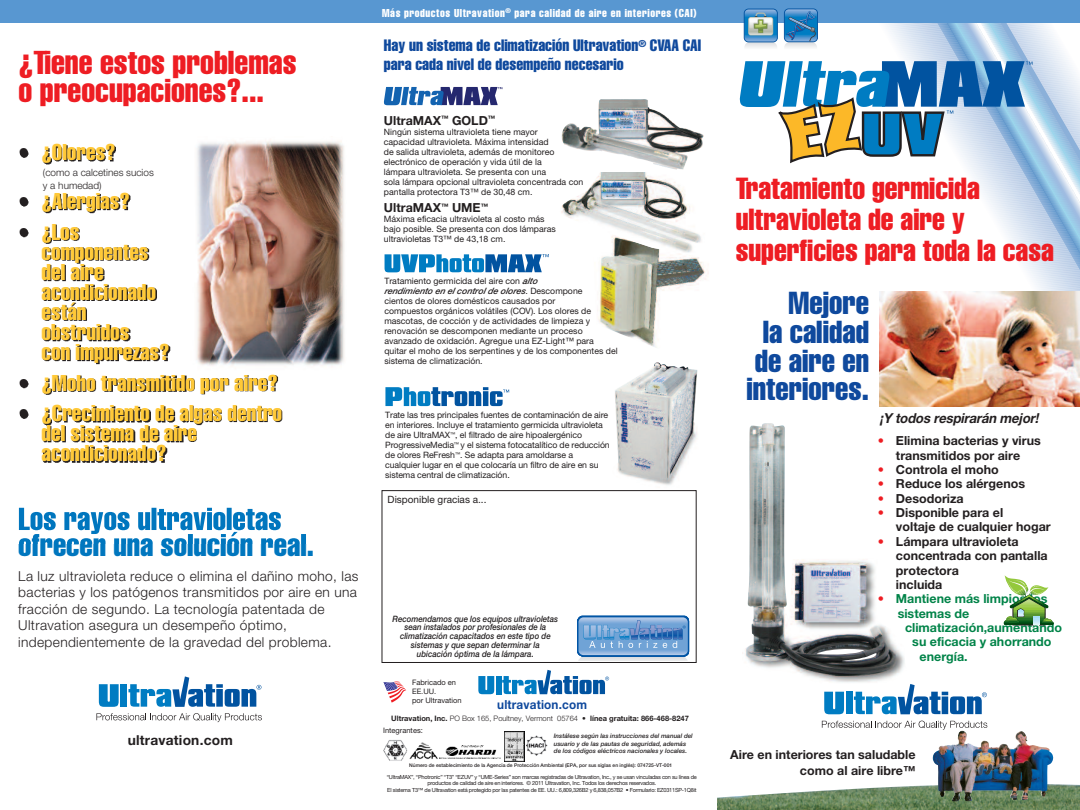
<style>
.page{position:relative;width:1080px;height:810px;background:#fff}
.page>*{position:absolute;margin:0;border:0;box-sizing:border-box;transform-origin:0 0}
.t1{font:extra-condensed 32.5px/27.5px "Helvetica";color:#ee1d23}
.t2{font:extra-condensed 31.25px/28.8px "Helvetica";color:#0f499d;text-align:right}
.t3{font:extra-condensed 31.25px "Helvetica";color:#0076be}
.t4{font:extra-condensed 30px/31.2px "Helvetica";color:#ee1d23}
.t5{font:extra-condensed 22.5px/20px "Helvetica";color:#ffc938}
.t6{font:extra-condensed 16.25px/18.8px "Helvetica";color:#0f499d}
.t7{font:300 13.75px/16.5px "Helvetica ISVT";letter-spacing:.025em;color:#231f20}
.t8{font:italic 700 13.75px "Helvetica ISVT";color:#231f20;scale:.95 1}
.t9{font:700 13.75px "Helvetica ISVT";letter-spacing:.015em;color:#231f20}
.t10{font:700 12.5px/14.4px "Helvetica ISVT";color:#231f20}
.t11{font:700 12.5px "Helvetica ISVT";color:#008348}
.t12{font:700 12.5px "Helvetica ISVT";letter-spacing:.015em;color:#0f499d;scale:.94 1}
.t13{font:extra-condensed 11.25px "Helvetica";letter-spacing:.05em;color:#fff}
.t14{font:300 10px/13.1px "Helvetica ISVT";color:#231f20}
.t15{font:10px "Helvetica ISVT";color:#231f20}
.t16{font:8.75px/10px "Helvetica ISVT";color:#231f20}
.t17{font:italic 500 8.75px/8.8px "Helvetica ISVT";color:#231f20;text-align:center;scale:.9 1}
.t18{font:700 7.5px "Helvetica ISVT";color:#231f20}
.t19{font:7.5px/9px "Helvetica ISVT";color:#231f20}
.t20{font:italic 500 6.25px/7.6px "Helvetica ISVT";color:#231f20}
.t21{font:5.62px/6.8px "Helvetica ISVT";letter-spacing:-.04em;color:#231f20;text-align:center}
.t22{font:500 5px "Helvetica ISVT";color:#231f20}
.s1{color:#231f20}
.s2{font-weight:500;font-style:italic}
.s3{font-weight:300}
.s4{color:#ee1d23}
</style>
<div class="page">
<img style="left:342px;top:145px;width:2px;height:217px">
<svg style="left:719px;top:22px;width:361px;height:285px"></svg>
<svg style="left:478px;top:676px;width:16px;height:18px"></svg>
<div style="left:496px;top:676px;width:5px;height:18px;background:#007cc2"></div>
<svg style="left:502px;top:670px;width:107px;height:24px"></svg>
<svg style="left:96px;top:713px;width:166px;height:9px"></svg>
<svg style="left:99px;top:684px;width:20px;height:23px"></svg>
<div style="left:121px;top:684px;width:6px;height:23px;background:#007cc2"></div>
<svg style="left:128px;top:676px;width:133px;height:31px"></svg>
<img style="left:383px;top:740px;width:25px;height:21px">
<img style="left:526px;top:735px;width:21px;height:21px">
<img style="left:410px;top:742px;width:28px;height:18px">
<img style="left:440px;top:745px;width:61px;height:14px">
<svg style="left:504px;top:731px;width:21px;height:30px"></svg>
<img style="left:505px;top:731px;width:19px;height:30px">
<svg style="left:383px;top:682px;width:23px;height:21px"></svg>
<svg style="left:740px;top:61px;width:293px;height:112px"></svg>
<img style="left:880px;top:292px;width:200px;height:114px">
<img style="left:718px;top:783px;width:362px;height:27px">
<img style="left:933px;top:731px;width:89px;height:25px">
<img style="left:18px;top:141px;width:324px;height:403px">
<img style="left:19px;top:508px;width:226px;height:26px">
<img style="left:19px;top:534px;width:201px;height:10px">
<div style="left:0;top:0;width:1080px;height:22px;background:#5897d1"></div>
<svg style="left:784px;top:8px;width:34px;height:41px"></svg>
<svg style="left:744px;top:9px;width:34px;height:40px"></svg>
<img style="left:615px;top:362px;width:83px;height:129px">
<div style="left:382px;top:490px;width:314px;height:173px;border:1px solid #231f20"></div>
<svg style="left:578px;top:656px;width:110px;height:5px"></svg>
<svg style="left:577px;top:616px;width:112px;height:41px"></svg>
<svg style="left:577px;top:616px;width:112px;height:40px"></svg>
<svg style="left:579px;top:617px;width:109px;height:38px"></svg>
<svg style="left:583px;top:619px;width:103px;height:29px;background:#709fd2"></svg>
<svg style="left:385px;top:254px;width:164px;height:18px"></svg>
<svg style="left:385px;top:387px;width:124px;height:19px"></svg>
<svg style="left:384px;top:87px;width:118px;height:18px"></svg>
<img style="left:566px;top:172px;width:143px;height:175px">
<img style="left:561px;top:202px;width:144px;height:53px">
<img style="left:745px;top:423px;width:160px;height:260px">
<svg style="left:1004px;top:575px;width:50px;height:50px"></svg>
<svg style="left:822px;top:721px;width:165px;height:9px"></svg>
<svg style="left:824px;top:692px;width:20px;height:22px"></svg>
<div style="left:846px;top:692px;width:7px;height:22px;background:#007cc2"></div>
<svg style="left:854px;top:684px;width:133px;height:30px"></svg>
<img style="left:562px;top:99px;width:142px;height:71px">
<h1 class="t1" style="left:19px;top:51px;width:280px">¿Tiene estos problemas o preocupaciones?...</h1>
<h3 class="t5" style="left:18px;top:144px;width:99px"><span class="s1">•</span> ¿Olores?</h3>
<h3 class="t5" style="left:18px;top:193px;width:113px"><span class="s1">•</span> ¿Alergias?</h3>
<h3 class="t5" style="left:42px;top:223px;width:130px;text-indent:-23px"><span class="s1">•</span> ¿Los componentes del aire acondicionado están obstruidos<br>con impurezas?</h3>
<h3 class="t5" style="left:18px;top:374px;width:261px"><span class="s1">•</span> ¿Moho transmitido por aire?</h3>
<h3 class="t5" style="left:42px;top:405px;width:242px;text-indent:-23px"><span class="s1">•</span> ¿Crecimiento de algas dentro del sistema de aire acondicionado?</h3>
<p class="t14" style="left:43px;top:167px;width:112px">(como a calcetines sucios y a humedad)</p>
<h2 class="t3" style="left:18px;top:534px;width:297px">ofrecen una solución real.</h2>
<p class="t7" style="left:18px;top:569px;width:342px">La luz ultravioleta reduce o elimina el dañino moho, las bacterias y los patógenos transmitidos por aire en una fracción de segundo. La tecnología patentada de Ultravation asegura un desempeño óptimo, independientemente de la gravedad del problema.</p>
<h3 class="t9" style="left:128px;top:735px;width:107px">ultravation.com</h3>
<p class="t13" style="left:382px;top:9px;width:316px">Más productos Ultravation<sup>®</sup> para calidad de aire en interiores (CAI)</p>
<h3 class="t6" style="left:384px;top:37px;width:319px">Hay un sistema de climatización Ultravation<sup>®</sup> CVAA CAI para cada nivel de desempeño necesario</h3>
<h3 class="t10" style="left:384px;top:114px;width:113px">UltraMAX<sup>™</sup> GOLD<sup>™</sup></h3>
<p class="t16" style="left:384px;top:128px;width:201px">Ningún sistema ultravioleta tiene mayor<br>capacidad ultravioleta. Máxima intensidad<br>de salida ultravioleta, además de monitoreo electrónico de operación y vida útil de la<br>lámpara ultravioleta. Se presenta con una<br>sola lámpara opcional ultravioleta concentrada con pantalla protectora T3™ de 30,48 cm.</p>
<h3 class="t10" style="left:384px;top:202px;width:106px">UltraMAX<sup>™</sup> UME<sup>™</sup></h3>
<p class="t16" style="left:384px;top:215px;width:173px">Máxima eficacia ultravioleta al costo más bajo posible. Se presenta con dos lámparas ultravioletas T3™ de 43,18 cm.</p>
<p class="t16" style="left:384px;top:277px;width:235px">Tratamiento germicida del aire con <span class="s2">alto<br>rendimientoenel control deolores</span>. Descompone<br>cientos de olores domésticos causados por<br>compuestos orgánicos volátiles (COV). Los olores de mascotas, de cocción y de actividades de limpieza y renovación se descomponen mediante un proceso avanzado de oxidación. Agregue una EZ-Light™ para quitar el moho de los serpentines y de los componentes del sistema de climatización.</p>
<p class="t16" style="left:385px;top:411px;width:226px">Trate las tres principales fuentes de contaminación de aire en interiores. Incluye el tratamiento germicida ultravioleta de aire UltraMAX<sup>™</sup>, el filtrado de aire hipoalergénico ProgressiveMedia<sup>™</sup> y el sistema fotocatalítico de reducción de olores ReFresh<sup>™</sup>. Se adapta para amoldarse a cualquier lugar en el que colocaría un filtro de aire en su sistema central de climatización.</p>
<p class="t15" style="left:388px;top:496px;width:100px">Disponible gracias a...</p>
<p class="t17" style="left:393px;top:615px;width:186px">Recomendamos que los equipos ultravioletas sean instalados por profesionales de la climatización capacitados en este tipo de sistemas y que sepan determinar la ubicación óptima de la lámpara.</p>
<p class="t19" style="left:412px;top:679px;width:51px">Fabricado en<br>EE.UU.<br>por Ultravation</p>
<p class="t19" style="left:383px;top:726px;width:41px">Integrantes:</p>
<h3 class="t12" style="left:497px;top:700px;width:97px">ultravation.com</h3>
<p class="t18" style="left:391px;top:715px;width:299px">Ultravation, Inc. <span class="s3">PO Box 165, Poultney, Vermont 05764 •</span> línea gratuita: 866-468-8247</p>
<p class="t20" style="left:554px;top:733px;width:140px">Instálese según las instrucciones del manual del usuario y de las pautas de seguridad, además de los códigos eléctricos nacionales y locales.</p>
<p class="t22" style="left:409px;top:764px;width:265px">Número de establecimiento de la Agencia de Protección Ambiental (EPA, por sus siglas en inglés): 074725-VT-001</p>
<p class="t21" style="left:387px;top:774px;width:312px">“UltraMAX”, “Photronic” “T3” “EZUV” y “UME-Series” son marcas registradas de Ultravation, Inc., y se usan vinculadas con su línea de productos de calidad de aire en interiores. © 2011 Ultravation, Inc. Todos los derechos reservados.<br>El sistema T3™ de Ultravation está protegido por las patentes de EE. UU.: 6,809,326B2 y 6,838,057B2 • Formulario: EZ0311SP-1Q8it</p>
<h3 class="t4" style="left:736px;top:175px;width:320px">Tratamiento germicida ultravioleta de aire y superficies para toda la casa</h3>
<h2 class="t2" style="left:747px;top:291px;width:124px">Mejore<br>la calidad de aire en interiores.</h2>
<h3 class="t8" style="left:880px;top:413px;width:171px">¡Y todos respirarán mejor!</h3>
<h3 class="t10" style="left:878px;top:435px;width:164px;text-align:center"><span class="s4">•</span> Elimina bacterias y virus transmitidos por aire</h3>
<h3 class="t10" style="left:878px;top:463px;width:122px"><span class="s4">•</span> Controla el moho</h3>
<h3 class="t10" style="left:878px;top:478px;width:149px"><span class="s4">•</span> Reduce los alérgenos</h3>
<h3 class="t10" style="left:878px;top:492px;width:87px"><span class="s4">•</span> Desodoriza</h3>
<h3 class="t10" style="left:896px;top:507px;width:156px;text-indent:-18px"><span class="s4">•</span> Disponible para el<br>voltaje de cualquier hogar</h3>
<h3 class="t10" style="left:896px;top:535px;width:153px;text-indent:-18px"><span class="s4">•</span> Lámpara ultravioleta concentrada con pantalla protectora<br>incluida</h3>
<h3 class="t11" style="left:878px;top:594px;width:171px"><span class="s4">•</span> Mantiene más limpios los</h3>
<h3 class="t11" style="left:898px;top:609px;width:73px">sistemas de</h3>
<h3 class="t11" style="left:905px;top:623px;width:159px">climatización,aumentando</h3>
<h3 class="t11" style="left:912px;top:637px;width:141px">su eficacia y ahorrando</h3>
<h3 class="t11" style="left:920px;top:652px;width:50px">energía.</h3>
<h3 class="t10" style="left:730px;top:748px;width:187px;line-height:16.2px;text-align:right">Aire en interiores tan saludable como al aire libre™</h3>
</div>
